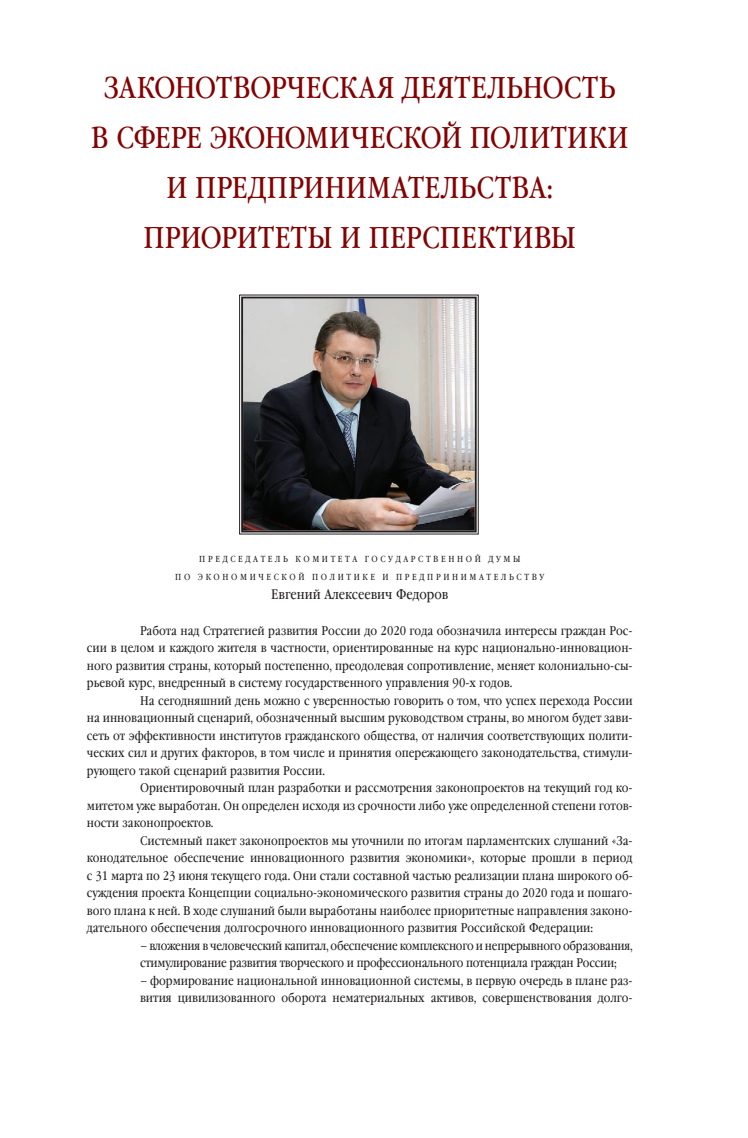
<style>
.page{position:relative;width:748px;height:1138px;background:#fff}
.page>*{position:absolute;margin:0;border:0;box-sizing:border-box;transform-origin:0 0}
.t1{font:30px "Garamond Book Narrow C";color:#840101}
.t2{font:13.75px "Garamond Book Narrow C";color:#231f20}
.t3{font:12.5px/17.5px "Garamond Book Narrow C";color:#231f20}
.t4{font:12.5px/17.5px "Garamond Book Narrow C";letter-spacing:-.02em;color:#231f20}
.t5{font:8.75px "Garamond Book Narrow C";color:#231f20}
</style>
<div class="page">
<img style="left:239px;top:294px;width:240px;height:240px">
<div style="left:241px;top:296px;width:236px;height:236px;border:2px solid #231f20"></div>
<h1 class="t1" style="left:104px;top:71px;width:35px">Законотворческая</h1>
<h1 class="t1" style="left:402px;top:71px;width:19px">деятельность</h1>
<h1 class="t1" style="left:91px;top:121px;width:44px">в сфере</h1>
<h1 class="t1" style="left:210px;top:121px;width:21px">экономической</h1>
<h1 class="t1" style="left:470px;top:121px;width:21px">политики</h1>
<h1 class="t1" style="left:166px;top:171px;width:49px">и предпринимательства</h1>
<h1 class="t1" style="left:547px;top:171px;width:8px">:</h1>
<h1 class="t1" style="left:144px;top:221px;width:20px">приоритеты</h1>
<h1 class="t1" style="left:340px;top:221px;width:49px">и перспективы</h1>
<p class="t5" style="left:199px;top:554px;width:17px">П редседатель</p>
<p class="t5" style="left:295px;top:554px;width:17px">К омитета</p>
<p class="t5" style="left:365px;top:554px;width:16px">Г осударственной</p>
<p class="t5" style="left:488px;top:554px;width:17px">Д умы</p>
<p class="t5" style="left:175px;top:572px;width:9px">по</p>
<p class="t5" style="left:198px;top:572px;width:10px">экономической</p>
<p class="t5" style="left:312px;top:572px;width:9px">политике</p>
<p class="t5" style="left:382px;top:572px;width:23px">и предпринимательству</p>
<p class="t2" style="left:271px;top:586px;width:179px">Евгений Алексеевич Федоров</p>
<p class="t3" style="left:140px;top:622px;width:494px">Работа над Стратегией развития России до 2020 года обозначила интересы граждан Рос-</p>
<p class="t3" style="left:87px;top:639px;width:547px">сии в целом и каждого жителя в частности, ориентированные на курс национально-инновацион-</p>
<p class="t3" style="left:87px;top:657px;width:547px">ного развития страны, который постепенно, преодолевая сопротивление, меняет колониально-сы-</p>
<p class="t3" style="left:87px;top:674px;width:427px">рьевой курс, внедренный в систему государственного управления 90‑х годов.</p>
<p class="t3" style="left:140px;top:692px;width:494px">На сегодняшний день можно с уверенностью говорить о том, что успех перехода России</p>
<p class="t3" style="left:87px;top:709px;width:547px">на инновационный сценарий, обозначенный высшим руководством страны, во многом будет зави-</p>
<p class="t3" style="left:87px;top:727px;width:547px">сеть от эффективности институтов гражданского общества, от наличия соответствующих полити-</p>
<p class="t3" style="left:87px;top:744px;width:547px">ческих сил и других факторов, в том числе и принятия опережающего законодательства, стимули-</p>
<p class="t3" style="left:87px;top:762px;width:240px">рующего такой сценарий развития России.</p>
<p class="t3" style="left:140px;top:779px;width:494px">Ориентировочный план разработки и рассмотрения законопроектов на текущий год ко-</p>
<p class="t3" style="left:87px;top:797px;width:547px">митетом уже выработан. Он определен исходя из срочности либо уже определенной степени готов-</p>
<p class="t3" style="left:87px;top:814px;width:128px">ности законопроектов.</p>
<p class="t3" style="left:140px;top:832px;width:494px">Системный пакет законопроектов мы уточнили по итогам парламентских слушаний «За-</p>
<p class="t3" style="left:87px;top:849px;width:547px">конодательное обеспечение инновационного развития экономики», которые прошли в период</p>
<p class="t3" style="left:87px;top:867px;width:547px">с 31 марта по 23 июня текущего года. Они стали составной частью реализации плана широкого об-</p>
<p class="t3" style="left:87px;top:884px;width:547px">суждения проекта Концепции социально-экономического развития страны до 2020 года и пошаго-</p>
<p class="t3" style="left:87px;top:902px;width:547px">вого плана к ней. В ходе слушаний были выработаны наиболее приоритетные направления законо-</p>
<p class="t3" style="left:87px;top:919px;width:508px">дательного обеспечения долгосрочного инновационного развития Российской Федерации:</p>
<p class="t4" style="left:140px;top:937px;width:494px">– вложения в человеческий капитал, обеспечение комплексного и непрерывного образования, стимулирование развития творческого и профессионального потенциала граждан России;</p>
<p class="t3" style="left:140px;top:972px;width:494px">– формирование национальной инновационной системы, в первую очередь в плане раз&shy;вития цивилизованного оборота нематериальных активов, совершенствования долго-</p>
</div>
